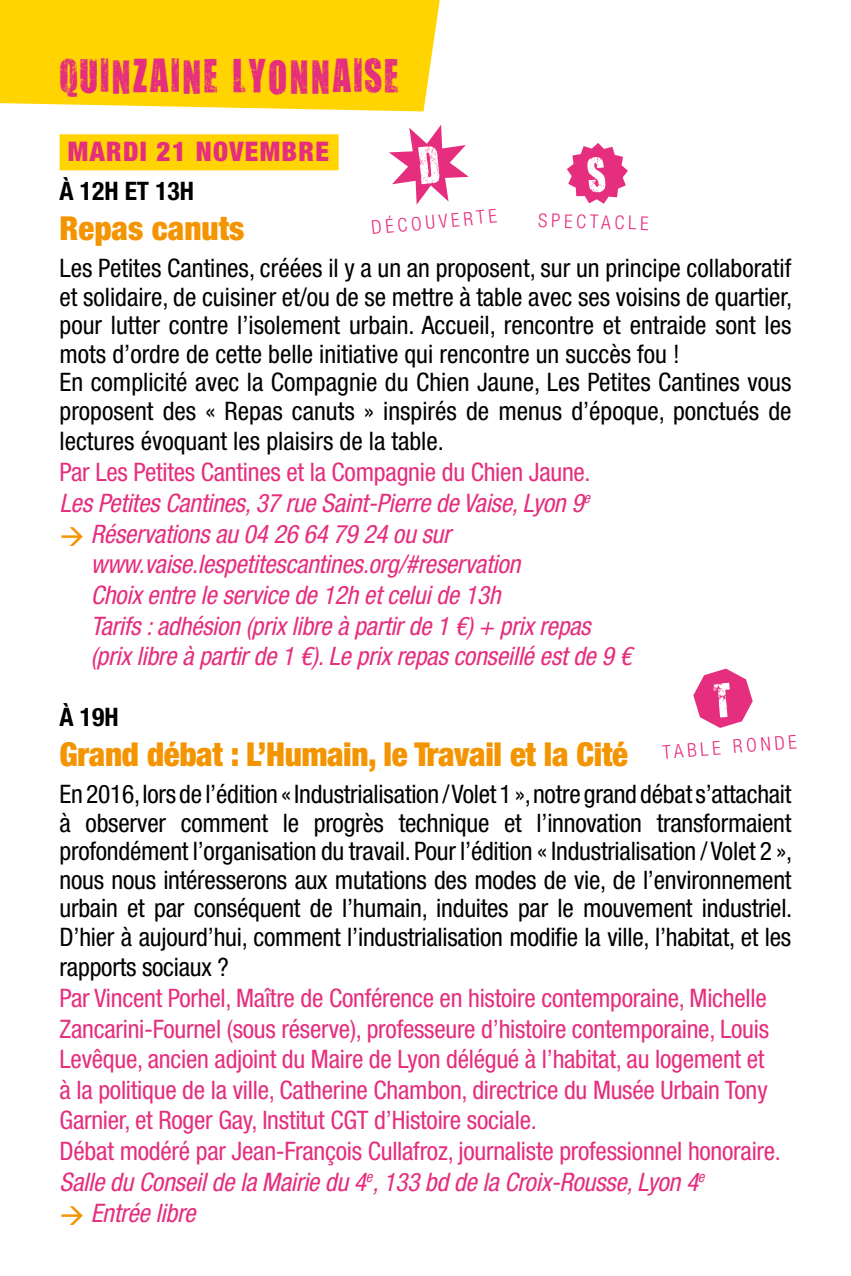
<style>
.page{position:relative;width:851px;height:1276px;background:#fff}
.page>*{position:absolute;margin:0;border:0;box-sizing:border-box;transform-origin:0 0}
.t1{font:39px "You Are Loved";letter-spacing:.05em;color:#e52e7e}
.t2{font:900 condensed 33px "Helvetica Neue LT Std";letter-spacing:-.01em;color:#f39400}
.t3{font:900 condensed 27px "Helvetica Neue LT Std";letter-spacing:.05em;color:#e52e7e}
.t4{font:condensed 25.5px/28.8px "Helvetica Neue LT Std";color:#000}
.t5{font:condensed 25.5px "Helvetica Neue LT Std";letter-spacing:-.01em;color:#e52e7e}
.t6{font:italic condensed 25.5px "Helvetica Neue LT Std";letter-spacing:-.01em;color:#e52e7e}
.t7{font:700 condensed 25.5px "Helvetica Neue LT Std";color:#000}
.t8{font:300 condensed 18.9px "Helvetica Neue LT Std";color:#e52e7e}
</style>
<div class="page">
<div style="left:0;top:1px;width:440px;height:110px;background:#ffd400"></div>
<div style="left:60px;top:134px;width:278px;height:36px;background:#ffd400"></div>
<svg style="left:389px;top:125px;width:80px;height:80px"></svg>
<svg style="left:567px;top:143px;width:61px;height:61px"></svg>
<svg style="left:693px;top:668px;width:59px;height:60px"></svg>
<h1 class="t1" style="left:60px;top:50px;width:340px">QUINZAINE LYONNAISE</h1>
<p class="t3" style="left:68px;top:135px;width:262px">MARDI 21 NOVEMBRE</p>
<p class="t7" style="left:60px;top:176px;width:136px">À 12H ET 13H</p>
<p class="t2" style="left:60px;top:208px;width:186px">Repas canuts</p>
<p class="t4" style="left:60px;top:253px;width:734px">Les Petites Cantines, créées il y a un an proposent, sur un principe collaboratif et solidaire, de cuisiner et/ou de se mettre à table avec ses voisins de quartier, pour lutter contre l’isolement urbain. Accueil, rencontre et entraide sont les mots d’ordre de cette belle initiative qui rencontre un succès fou !<br>En complicité avec la Compagnie du Chien Jaune, Les Petites Cantines vous proposent des « Repas canuts » inspirés de menus d’époque, ponctués de lectures évoquant les plaisirs de la table.</p>
<p class="t5" style="left:60px;top:457px;width:532px">Par Les Petites Cantines et la Compagnie du Chien Jaune.</p>
<p class="t6" style="left:60px;top:488px;width:532px">Les Petites Cantines, 37 rue Saint-Pierre de Vaise, Lyon 9<sup>e</sup></p>
<p class="t6" style="left:91px;top:519px;width:361px">Réservations au 04 26 64 79 24 ou sur</p>
<p class="t6" style="left:91px;top:549px;width:431px">www.vaise.lespetitescantines.org/#reservation</p>
<p class="t6" style="left:91px;top:580px;width:411px">Choix entre le service de 12h et celui de 13h</p>
<p class="t6" style="left:91px;top:611px;width:501px">Tarifs : adhésion (prix libre à partir de 1 €) + prix repas</p>
<p class="t6" style="left:91px;top:641px;width:542px">(prix libre à partir de 1 €). Le prix repas conseillé est de 9 €</p>
<p class="t7" style="left:60px;top:702px;width:60px">À 19H</p>
<p class="t2" style="left:60px;top:734px;width:570px">Grand débat : L’Humain, le Travail et la Cité</p>
<p class="t4" style="left:60px;top:779px;width:734px;text-align:justify">En 2016, lors de l’édition « Industrialisation / Volet 1 », notre grand débat s’attachait à observer comment le progrès technique et l’innovation transformaient profondément l’organisation du travail. Pour l’édition « Industrialisation / Volet 2 », nous nous intéresserons aux mutations des modes de vie, de l’environnement urbain et par conséquent de l’humain, induites par le mouvement industriel.<br>D’hier à aujourd’hui, comment l’industrialisation modifie la ville, l’habitat, et les rapports sociaux ?</p>
<p class="t5" style="left:60px;top:983px;width:708px">Par Vincent Porhel, Maître de Conférence en histoire contemporaine, Michelle</p>
<p class="t5" style="left:60px;top:1013px;width:711px">Zancarini-Fournel (sous réserve), professeure d’histoire contemporaine, Louis</p>
<p class="t5" style="left:60px;top:1044px;width:706px">Levêque, ancien adjoint du Maire de Lyon délégué à l’habitat, au logement et</p>
<p class="t5" style="left:60px;top:1075px;width:709px">à la politique de la ville, Catherine Chambon, directrice du Musée Urbain Tony</p>
<p class="t5" style="left:60px;top:1105px;width:478px">Garnier, et Roger Gay, Institut CGT d’Histoire sociale.</p>
<p class="t5" style="left:60px;top:1136px;width:723px">Débat modéré par Jean-François Cullafroz, journaliste professionnel honoraire.</p>
<p class="t6" style="left:60px;top:1166px;width:646px">Salle du Conseil de la Mairie du 4<sup>e</sup>, 133 bd de la Croix-Rousse, Lyon 4<sup>e</sup></p>
<p class="t6" style="left:91px;top:1198px;width:106px">Entrée libre</p>
<p class="t8" style="left:370px;top:217px;width:128px;rotate:-6deg">DÉCOUVERTE</p>
<p class="t8" style="left:538px;top:209px;width:112px;rotate:2deg">SPECTACLE</p>
<p class="t8" style="left:662px;top:740px;width:136px;rotate:-4deg">TABLE RONDE</p>
</div>
